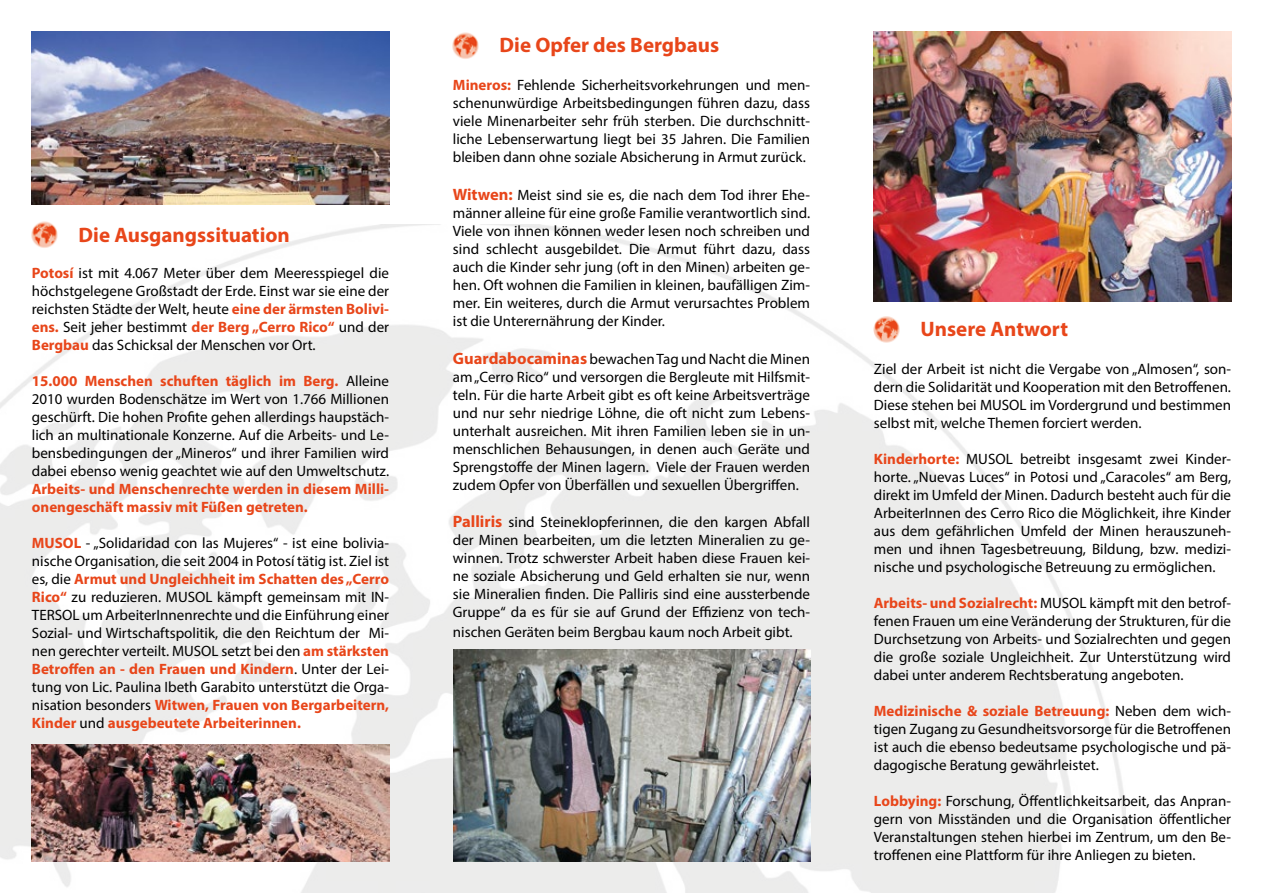
<style>
.page{position:relative;width:1263px;height:893px;background:#fff}
.page>*{position:absolute;margin:0;border:0;box-sizing:border-box;transform-origin:0 0}
.t1{font:700 21px "Myriad Pro";color:#e8461a}
.t2{font:15px/18px "Myriad Pro";color:#000;text-align:justify}
.t3{font:700 15px/18px "Myriad Pro";color:#e8461a}
.s1{font-weight:700;color:#e8461a}
.s2{font-weight:700;font-size:16.5px;color:#e8461a}
</style>
<div class="page">
<img style="left:0;top:224px;width:1126px;height:669px">
<img style="left:453px;top:650px;width:357px;height:211px">
<img style="left:874px;top:313px;width:29px;height:34px">
<img style="left:874px;top:32px;width:357px;height:270px">
<img style="left:452px;top:32px;width:27px;height:27px">
<img style="left:32px;top:32px;width:357px;height:173px">
<img style="left:28px;top:221px;width:34px;height:31px">
<img style="left:32px;top:745px;width:357px;height:116px">
<h1 class="t1" style="left:79px;top:221px;width:213px">Die Ausgangssituation</h1>
<p class="t2" style="left:32px;top:264px;width:359px"><span class="s1">Potosí</span> ist mit 4.067 Meter über dem Meeresspiegel die höchstgelegene Großstadt der Erde. Einst war sie eine der reichsten Städte der Welt, heute <span class="s1">eine der ärmsten Bolivi&shy;ens.</span> Seit jeher bestimmt <span class="s1">der Berg „Cerro Rico“</span> und der <span class="s1">Bergbau</span> das Schicksal der Menschen vor Ort.</p>
<p class="t2" style="left:32px;top:372px;width:359px"><span class="s1">15.000 Menschen schuften täglich im Berg.</span> Alleine 2010 wurden Bodenschätze im Wert von 1.766 Millionen geschürft. Die hohen Profite gehen allerdings haupstäch&shy;lich an multinationale Konzerne. Auf die Arbeits- und Le&shy;bensbedingungen der „Mineros“ und ihrer Familien wird dabei ebenso wenig geachtet wie auf den Umweltschutz.</p>
<p class="t3" style="left:32px;top:480px;width:359px">Arbeits- und Menschenrechte werden in diesem Milli&shy;onengeschäft massiv mit Füßen getreten.</p>
<p class="t2" style="left:32px;top:534px;width:359px"><span class="s1">MUSOL</span> - „Solidaridad con las Mujeres“ - ist eine bolivia&shy;nische Organisation, die seit 2004 in Potosí tätig ist. Ziel ist es, die <span class="s1">Armut und Ungleichheit im Schatten des „Cerro Rico“</span> zu reduzieren. MUSOL kämpft gemeinsam mit IN-TERSOL um ArbeiterInnenrechte und die Einführung einer Sozial- und Wirtschaftspolitik, die den Reichtum der Mi&shy;nen gerechter verteilt. MUSOL setzt bei den <span class="s1">am stärksten Betroffen an - den Frauen und Kindern</span>. Unter der Lei&shy;tung von Lic. Paulina Ibeth Garabito unterstützt die Orga&shy;nisation besonders <span class="s1">Witwen, Frauen von Bergarbeitern, Kinder</span> und <span class="s1">ausgebeutete Arbeiterinnen.</span></p>
<h1 class="t1" style="left:499px;top:31px;width:221px">Die Opfer des Bergbaus</h1>
<p class="t2" style="left:453px;top:76px;width:359px"><span class="s1">Mineros:</span> Fehlende Sicherheitsvorkehrungen und men&shy;schenunwürdige Arbeitsbedingungen führen dazu, dass viele Minenarbeiter sehr früh sterben. Die durchschnitt&shy;liche Lebenserwartung liegt bei 35 Jahren. Die Familien bleiben dann ohne soziale Absicherung in Armut zurück.</p>
<p class="t2" style="left:453px;top:185px;width:359px"><span class="s2">Witwen:</span> Meist sind sie es, die nach dem Tod ihrer Ehe&shy;männer alleine für eine große Familie verantwortlich sind.<br>Viele von ihnen können weder lesen noch schreiben und sind schlecht ausgebildet. Die Armut führt dazu, dass auch die Kinder sehr jung (oft in den Minen) arbeiten ge&shy;hen. Oft wohnen die Familien in kleinen, baufälligen Zim&shy;mer. Ein weiteres, durch die Armut verursachtes Problem ist die Unterernährung der Kinder.</p>
<p class="t2" style="left:453px;top:349px;width:359px"><span class="s2">Guardabocaminas</span> bewachen Tag und Nacht die Minen am „Cerro Rico“ und versorgen die Bergleute mit Hilfsmit&shy;teln. Für die harte Arbeit gibt es oft keine Arbeitsverträge und nur sehr niedrige Löhne, die oft nicht zum Lebens&shy;unterhalt ausreichen. Mit ihren Familien leben sie in un&shy;menschlichen Behausungen, in denen auch Geräte und Sprengstoffe der Minen lagern. Viele der Frauen werden zudem Opfer von Überfällen und sexuellen Übergriffen.</p>
<p class="t2" style="left:453px;top:513px;width:359px"><span class="s2">Palliris</span> sind Steineklopferinnen, die den kargen Abfall der Minen bearbeiten, um die letzten Mineralien zu ge&shy;winnen. Trotz schwerster Arbeit haben diese Frauen kei&shy;ne soziale Absicherung und Geld erhalten sie nur, wenn sie Mineralien finden. Die Palliris sind eine aussterbende Gruppe“ da es für sie auf Grund der Effizienz von tech-</p>
<p class="t2" style="left:453px;top:623px;width:341px">nischen Geräten beim Bergbau kaum noch Arbeit gibt.</p>
<h1 class="t1" style="left:920px;top:316px;width:149px">Unsere Antwort</h1>
<p class="t2" style="left:874px;top:360px;width:359px">Ziel der Arbeit ist nicht die Vergabe von „Almosen“, son&shy;dern die Solidarität und Kooperation mit den Betroffenen.<br>Diese stehen bei MUSOL im Vordergrund und bestimmen selbst mit, welche Themen forciert werden.</p>
<p class="t2" style="left:874px;top:450px;width:359px"><span class="s1">Kinderhorte:</span> MUSOL betreibt insgesamt zwei Kinder&shy;horte. „Nuevas Luces“ in Potosi und „Caracoles“ am Berg, direkt im Umfeld der Minen. Dadurch besteht auch für die ArbeiterInnen des Cerro Rico die Möglichkeit, ihre Kinder aus dem gefährlichen Umfeld der Minen herauszuneh&shy;men und ihnen Tagesbetreuung, Bildung, bzw. medizi&shy;nische und psychologische Betreuung zu ermöglichen.</p>
<p class="t2" style="left:874px;top:594px;width:359px"><span class="s1">Arbeits- und Sozialrecht:</span> MUSOL kämpft mit den betrof&shy;fenen Frauen um eine Veränderung der Strukturen, für die Durchsetzung von Arbeits- und Sozialrechten und gegen die große soziale Ungleichheit. Zur Unterstützung wird dabei unter anderem Rechtsberatung angeboten.</p>
<p class="t2" style="left:874px;top:702px;width:359px"><span class="s1">Medizinische &amp; soziale Betreuung:</span> Neben dem wich&shy;tigen Zugang zu Gesundheitsvorsorge für die Betroffenen ist auch die ebenso bedeutsame psychologische und pä&shy;dagogische Beratung gewährleistet.</p>
<p class="t2" style="left:874px;top:792px;width:359px"><span class="s1">Lobbying:</span> Forschung, Öffentlichkeitsarbeit, das Anpran&shy;gern von Misständen und die Organisation öffentlicher Veranstaltungen stehen hierbei im Zentrum, um den Be&shy;troffenen eine Plattform für ihre Anliegen zu bieten.</p>
</div>
